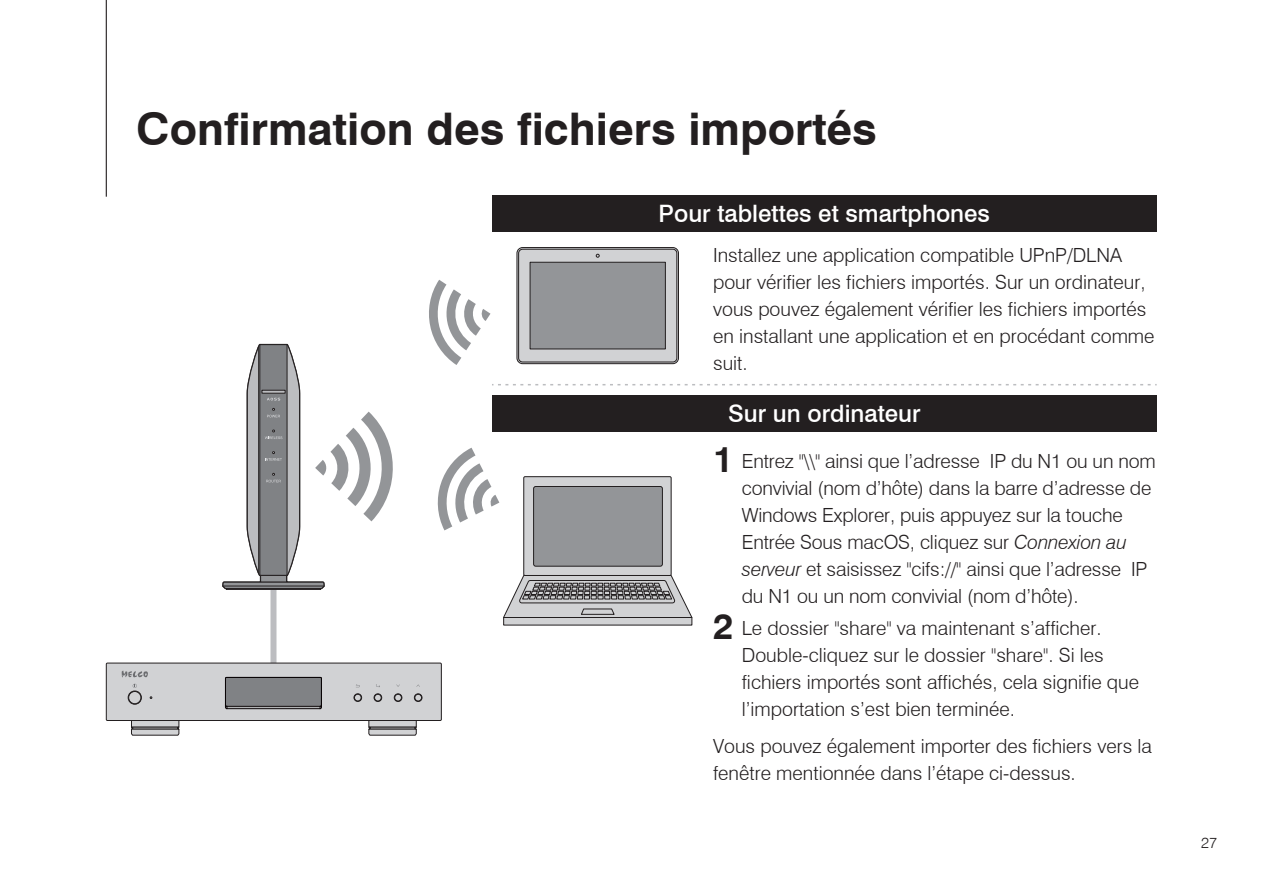
<style>
.page{position:relative;width:1263px;height:893px;background:#fff}
.page>*{position:absolute;margin:0;border:0;box-sizing:border-box;transform-origin:0 0}
.t1{font:700 45px "Swiss 721 BT";color:#231f20}
.t2{font:500 24px "Swiss 721 BT";color:#fff}
.t3{font:300 19.5px/27px "Swiss 721 BT";color:#231f20}
.t4{font:300 15px "Swiss 721 BT";color:#231f20}
.s1{font-weight:700;font-size:36px}
.s2{font-style:italic}
</style>
<div class="page">
<div style="left:270px;top:519px;width:6px;height:164px;background:#bcbdc0"></div>
<div style="left:517px;top:248px;width:161px;height:116px;background:#d1d2d4;border-radius:6px"></div>
<div style="left:517px;top:247px;width:162px;height:117px;border:1px solid #231f20;border-radius:6px"></div>
<div style="left:518px;top:249px;width:159px;height:113px;border:1px solid #231f20;border-radius:4px"></div>
<div style="left:530px;top:262px;width:136px;height:87px;background:#939598;border:1px solid #231f20"></div>
<svg style="left:596px;top:254px;width:4px;height:4px"></svg>
<svg style="left:222px;top:343px;width:171px;height:248px"></svg>
<svg style="left:429px;top:280px;width:61px;height:85px"></svg>
<svg style="left:437px;top:448px;width:62px;height:82px"></svg>
<div style="left:524px;top:477px;width:147px;height:98px;background:#d1d2d4"></div>
<div style="left:523px;top:476px;width:148px;height:100px;border:1px solid #231f20"></div>
<div style="left:503px;top:617px;width:189px;height:8px;background:#d1d2d4"></div>
<div style="left:534px;top:486px;width:128px;height:80px;background:#939598;border-radius:2px"></div>
<div style="left:533px;top:486px;width:130px;height:81px;border:1px solid #231f20;border-radius:2px"></div>
<svg style="left:503px;top:574px;width:190px;height:44px;background:#a8a8a9"></svg>
<div style="left:131px;top:716px;width:48px;height:11px;background:#d1d2d4"></div>
<svg style="left:131px;top:726px;width:49px;height:10px"></svg>
<div style="left:368px;top:716px;width:49px;height:11px;background:#d1d2d4"></div>
<svg style="left:368px;top:726px;width:49px;height:10px"></svg>
<div style="left:106px;top:663px;width:335px;height:57px;background:#d1d2d4"></div>
<div style="left:106px;top:663px;width:336px;height:58px;border:1px solid #231f20"></div>
<div style="left:128px;top:691px;width:14px;height:14px;border:1px solid #231f20;border-radius:50%"></div>
<div style="left:128px;top:691px;width:13px;height:13px;border:1px solid #231f20;border-radius:50%"></div>
<div style="left:354px;top:693px;width:8px;height:9px;border:1px solid #231f20;border-radius:50%"></div>
<div style="left:354px;top:694px;width:7px;height:7px;border:1px solid #231f20;border-radius:50%"></div>
<div style="left:374px;top:693px;width:8px;height:9px;border:1px solid #231f20;border-radius:50%"></div>
<div style="left:374px;top:694px;width:8px;height:7px;border:1px solid #231f20;border-radius:50%"></div>
<div style="left:394px;top:693px;width:8px;height:9px;border:1px solid #231f20;border-radius:50%"></div>
<div style="left:394px;top:694px;width:8px;height:7px;border:1px solid #231f20;border-radius:50%"></div>
<div style="left:414px;top:693px;width:8px;height:9px;border:1px solid #231f20;border-radius:50%"></div>
<div style="left:414px;top:694px;width:8px;height:7px;border:1px solid #231f20;border-radius:50%"></div>
<div style="left:225px;top:677px;width:96px;height:30px;background:#808285"></div>
<div style="left:225px;top:677px;width:97px;height:30px;border:1px solid #231f20"></div>
<hr style="left:227px;top:706px;width:93px;height:1px;background:#231f20">
<hr style="left:227px;top:708px;width:93px;height:1px;background:#080305">
<svg style="left:224px;top:676px;width:4px;height:33px"></svg>
<hr style="left:226px;top:677px;width:95px;height:1px;background:#080305">
<svg style="left:319px;top:676px;width:3px;height:34px"></svg>
<svg style="left:133px;top:684px;width:4px;height:4px"></svg>
<svg style="left:122px;top:671px;width:26px;height:6px"></svg>
<hr style="left:106px;top:0;width:1px;height:197px;background:#231f20">
<div style="left:492px;top:195px;width:665px;height:37px;background:#231f20"></div>
<div style="left:492px;top:395px;width:665px;height:37px;background:#231f20"></div>
<svg style="left:492px;top:384px;width:665px;height:1px"></svg>
<h1 class="t1" style="left:136px;top:102px;width:742px">Confirmation des fichiers importés</h1>
<p class="t2" style="left:659px;top:199px;width:333px">Pour tablettes et smartphones</p>
<p class="t3" style="left:713px;top:242px;width:443px">Installez une application compatible UPnP/DLNA pour vérifier les fichiers importés. Sur un ordinateur, vous pouvez également vérifier les fichiers importés en installant une application et en procédant comme suit.</p>
<p class="t2" style="left:728px;top:399px;width:194px">Sur un ordinateur</p>
<p class="t3" style="left:742px;top:447px;width:415px;text-indent:-29px"><span class="s1">1</span> Entrez "\\" ainsi que l’adresse IP du N1 ou un nom convivial (nom d’hôte) dans la barre d’adresse de Windows Explorer, puis appuyez sur la touche Entrée Sous macOS, cliquez sur <span class="s2">Connexion au serveur</span> et saisissez "cifs://" ainsi que l’adresse IP du N1 ou un nom convivial (nom d’hôte).</p>
<p class="t3" style="left:742px;top:614px;width:399px;text-indent:-29px"><span class="s1">2</span> Le dossier "share" va maintenant s’afficher.<br>Double-cliquez sur le dossier "share". Si les fichiers importés sont affichés, cela signifie que l’importation s’est bien terminée.</p>
<p class="t3" style="left:713px;top:732px;width:440px">Vous pouvez également importer des fichiers vers la fenêtre mentionnée dans l’étape ci-dessus.</p>
<p class="t4" style="left:1201px;top:833px;width:17px">27</p>
</div>
